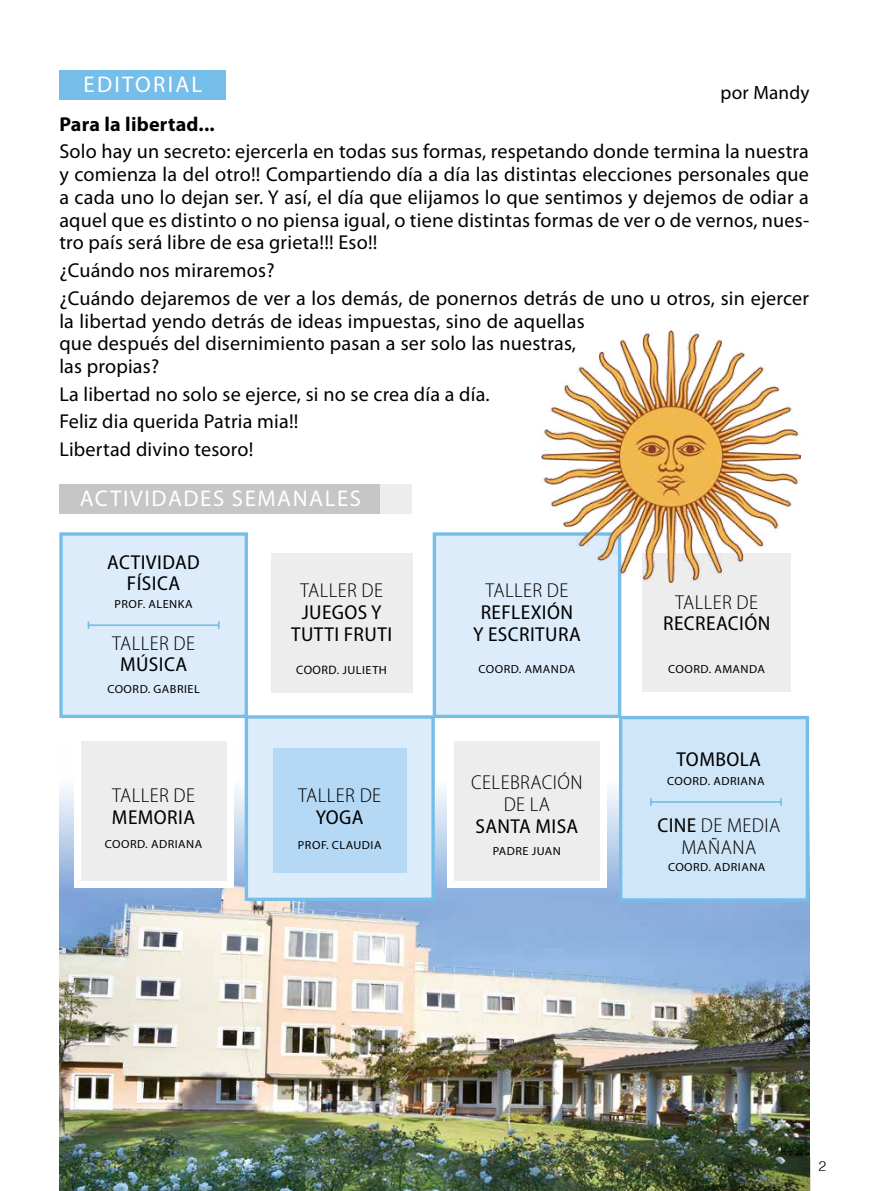
<style>
.page{position:relative;width:869px;height:1191px;background:#fff}
.page>*{position:absolute;margin:0;border:0;box-sizing:border-box;transform-origin:0 0}
.t1{font:22.75px "Myriad Pro";letter-spacing:.07em;color:#fff}
.t2{font:22.75px "Myriad Pro";letter-spacing:.1em;color:#fff}
.t3{font:20.12px/22.8px "Myriad Pro";letter-spacing:.01em;color:#000}
.t4{font:semi-condensed 20.12px/21.9px "Myriad Pro";letter-spacing:.02em;color:#000;text-align:center;scale:1.04 1}
.t5{font:300 semi-condensed 20.12px/21.9px "Myriad Pro";letter-spacing:.02em;color:#000;text-align:center;scale:1.04 1}
.t6{font:700 20.12px "Myriad Pro";letter-spacing:.01em;color:#000}
.t7{font:19.25px "Myriad Pro";letter-spacing:.01em;color:#000}
.t8{font:300 14px "Helvetica";color:#000}
.t9{font:11.72px "Myriad Pro";letter-spacing:.04em;color:#000;scale:1.04 1}
.s1{font-size:12.25px}
.s2{font-weight:400}
</style>
<div class="page">
<hr style="left:809px;top:1157px;width:1px;height:34px;background:#000">
<img style="left:60px;top:747px;width:749px;height:444px">
<div style="left:59px;top:484px;width:345px;height:29px;background:#c6c6c6"></div>
<div style="left:380px;top:484px;width:32px;height:29px;background:#ededed"></div>
<div style="left:244px;top:715px;width:190px;height:186px;background:#dcecfa;border:3px solid #76beea"></div>
<div style="left:273px;top:748px;width:134px;height:125px;background:#b5d8f4"></div>
<div style="left:74px;top:735px;width:159px;height:153px;background:#fff"></div>
<div style="left:447px;top:735px;width:159px;height:153px;background:#fff"></div>
<div style="left:59px;top:532px;width:189px;height:186px;background:#dcecfa;border:3px solid #76beea"></div>
<div style="left:432px;top:532px;width:189px;height:186px;background:#dcecfa;border:3px solid #76beea"></div>
<div style="left:618px;top:716px;width:190px;height:185px;background:#cfe5f8;border:3px solid #76beea"></div>
<div style="left:271px;top:553px;width:141px;height:139px;background:#ededed"></div>
<div style="left:81px;top:741px;width:145px;height:139px;background:#ededed"></div>
<div style="left:454px;top:741px;width:145px;height:139px;background:#ededed"></div>
<div style="left:642px;top:553px;width:148px;height:139px;background:#ededed"></div>
<hr style="left:650px;top:801px;width:130px;height:2px;background:#76beea">
<hr style="left:88px;top:624px;width:131px;height:2px;background:#76beea">
<div style="left:60px;top:70px;width:166px;height:30px;background:#76beea"></div>
<img style="left:541px;top:331px;width:259px;height:251px">
<p class="t2" style="left:83px;top:70px;width:120px">EDITORIAL</p>
<p class="t7" style="left:720px;top:81px;width:90px">por Mandy</p>
<p class="t6" style="left:59px;top:112px;width:157px">Para la libertad...</p>
<p class="t3" style="left:59px;top:140px;width:751px;text-align:justify">Solo hay un secreto: ejercerla en todas sus formas, respetando donde termina la nuestra y comienza la del otro!! Compartiendo día a día las distintas elecciones personales que a cada uno lo dejan ser. Y así, el día que elijamos lo que sentimos y dejemos de odiar a aquel que es distinto o no piensa igual, o tiene distintas formas de ver o de vernos, nues&shy;tro país será libre de esa grieta!!! Eso!!</p>
<p class="t3" style="left:59px;top:256px;width:751px;line-height:27.7px">¿Cuándo nos miraremos?<br>¿Cuándo dejaremos de ver a los demás, de ponernos detrás de uno u otros, sin ejercer</p>
<p class="t3" style="left:59px;top:309px;width:526px">la libertad yendo detrás de ideas impuestas, sino de aquellas que después del disernimiento pasan a ser solo las nuestras, las propias?</p>
<p class="t3" style="left:59px;top:380px;width:431px;line-height:27.7px">La libertad no solo se ejerce, si no se crea día a día.<br>Feliz dia querida Patria mia!!<br>Libertad divino tesoro!</p>
<p class="t1" style="left:80px;top:485px;width:283px">ACTIVIDADES SEMANALES</p>
<p class="t4" style="left:107px;top:551px;width:91px">ACTIVIDAD<br>FÍSICA</p>
<p class="t9" style="left:114px;top:596px;width:77px">PROF. ALENKA</p>
<p class="t5" style="left:112px;top:632px;width:81px">TALLER DE</p>
<p class="t4" style="left:120px;top:654px;width:66px">MÚSICA</p>
<p class="t9" style="left:107px;top:681px;width:90px">COORD. GABRIEL</p>
<p class="t5" style="left:112px;top:785px;width:81px">TALLER DE</p>
<p class="t4" style="left:112px;top:807px;width:81px">MEMORIA</p>
<p class="t9" style="left:105px;top:836px;width:95px">COORD. ADRIANA</p>
<p class="t5" style="left:300px;top:580px;width:81px">TALLER DE</p>
<p class="t4" style="left:291px;top:602px;width:98px">JUEGOS Y<br>TUTTI FRUTI</p>
<p class="t9" style="left:296px;top:662px;width:89px"><span class="s1">COORD.</span> JULIETH</p>
<p class="t5" style="left:298px;top:785px;width:81px">TALLER DE</p>
<p class="t4" style="left:315px;top:807px;width:48px">YOGA</p>
<p class="t9" style="left:298px;top:837px;width:82px">PROF. CLAUDIA</p>
<p class="t5" style="left:485px;top:580px;width:81px">TALLER DE</p>
<p class="t4" style="left:473px;top:602px;width:105px">REFLEXIÓN<br>Y ESCRITURA</p>
<p class="t9" style="left:478px;top:662px;width:95px">COORD. AMANDA</p>
<p class="t5" style="left:471px;top:772px;width:109px">CELEBRACIÓN<br>DE LA</p>
<p class="t4" style="left:475px;top:815px;width:100px">SANTA MISA</p>
<p class="t9" style="left:492px;top:843px;width:67px">PADRE JUAN</p>
<p class="t5" style="left:675px;top:591px;width:81px">TALLER DE</p>
<p class="t4" style="left:662px;top:613px;width:105px">RECREACIÓN</p>
<p class="t9" style="left:668px;top:662px;width:95px">COORD. AMANDA</p>
<p class="t4" style="left:676px;top:748px;width:83px">TOMBOLA</p>
<p class="t9" style="left:667px;top:773px;width:95px">COORD. ADRIANA</p>
<p class="t5" style="left:657px;top:815px;width:120px"><span class="s2">CINE</span> DE MEDIA<br>MAÑANA</p>
<p class="t9" style="left:667px;top:860px;width:95px">COORD. ADRIANA</p>
<p class="t8" style="left:818px;top:1157px;width:9px">2</p>
</div>
